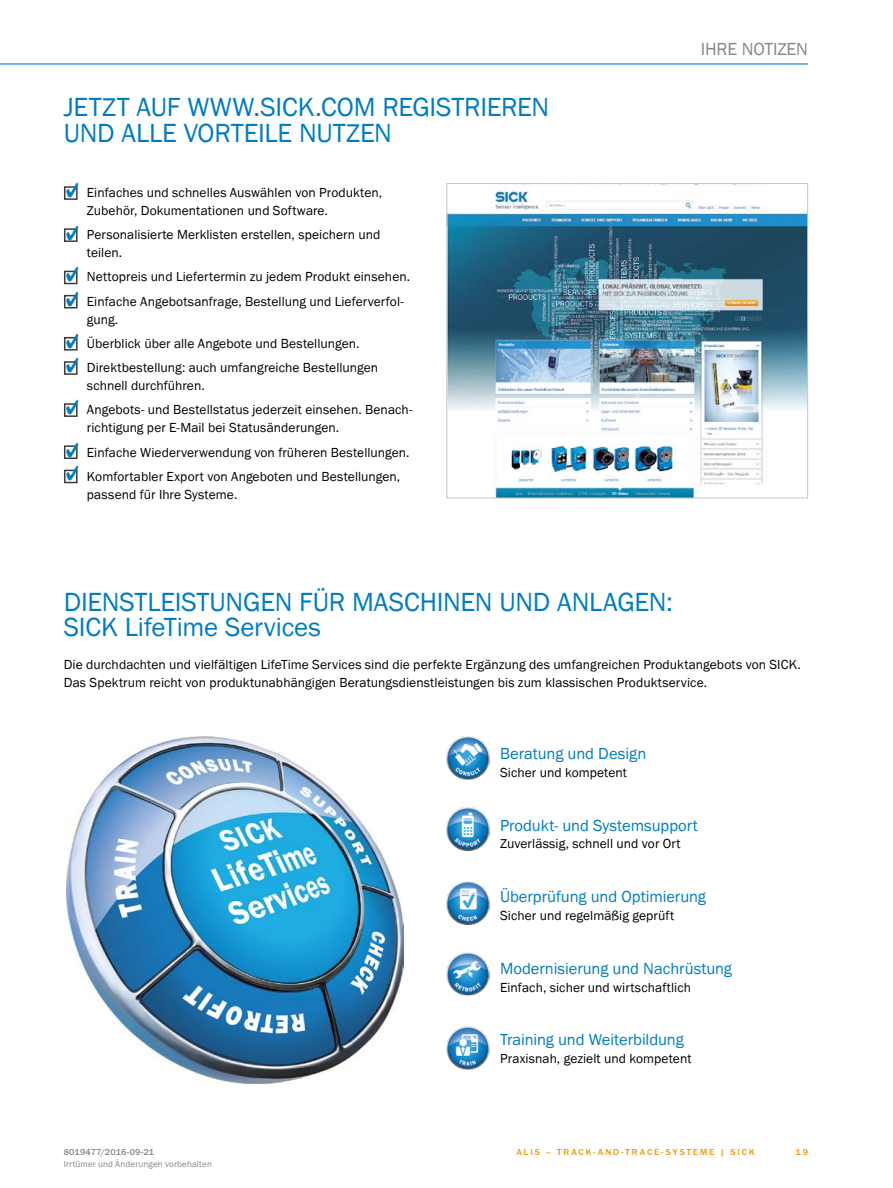
<style>
.page{position:relative;width:893px;height:1188px;background:#fff}
.page>*{position:absolute;margin:0;border:0;box-sizing:border-box;transform-origin:0 0}
.t1{font:27px/25.5px "SICK Franklin";letter-spacing:-.01em;color:#007cc2}
.t2{font:18px "SICK Franklin";letter-spacing:-.01em;color:#878787}
.t3{font:16.5px "SICK Franklin";letter-spacing:-.005em;color:#007cc2}
.t4{font:13.5px/24.3px "SICK Franklin";letter-spacing:.005em;color:#000}
.t5{font:500 9px "SICK Franklin";letter-spacing:.225em;color:#f39200}
.t6{font:9px "SICK Franklin";letter-spacing:.015em;color:#878787}
.t7{font:500 9px "SICK Franklin";letter-spacing:.015em;color:#878787}
</style>
<div class="page">
<hr style="left:0;top:63px;width:808px;height:2px;background:#007cc2">
<img style="left:446px;top:1026px;width:43px;height:43px">
<img style="left:446px;top:953px;width:43px;height:43px">
<img style="left:446px;top:736px;width:43px;height:43px">
<img style="left:446px;top:881px;width:43px;height:43px">
<img style="left:446px;top:808px;width:43px;height:42px">
<img style="left:67px;top:736px;width:336px;height:348px">
<div style="left:64px;top:186px;width:14px;height:14px;border:2px solid #3c3c3b"></div>
<div style="left:64px;top:228px;width:14px;height:14px;border:2px solid #3c3c3b"></div>
<div style="left:64px;top:271px;width:14px;height:13px;border:2px solid #3c3c3b"></div>
<div style="left:64px;top:295px;width:14px;height:14px;border:2px solid #3c3c3b"></div>
<div style="left:64px;top:337px;width:14px;height:14px;border:2px solid #3c3c3b"></div>
<div style="left:64px;top:361px;width:14px;height:14px;border:2px solid #3c3c3b"></div>
<div style="left:64px;top:403px;width:14px;height:14px;border:2px solid #3c3c3b"></div>
<div style="left:64px;top:445px;width:14px;height:14px;border:2px solid #3c3c3b"></div>
<div style="left:64px;top:470px;width:14px;height:13px;border:2px solid #3c3c3b"></div>
<img style="left:448px;top:185px;width:358px;height:311px">
<div style="left:446px;top:183px;width:362px;height:315px;border:1px solid #c6c6c6"></div>
<svg style="left:65px;top:186px;width:13px;height:12px"></svg>
<svg style="left:65px;top:228px;width:13px;height:13px"></svg>
<svg style="left:65px;top:270px;width:13px;height:12px"></svg>
<svg style="left:65px;top:294px;width:13px;height:13px"></svg>
<svg style="left:65px;top:337px;width:13px;height:12px"></svg>
<svg style="left:65px;top:361px;width:13px;height:12px"></svg>
<svg style="left:65px;top:403px;width:13px;height:12px"></svg>
<svg style="left:65px;top:445px;width:13px;height:13px"></svg>
<svg style="left:65px;top:469px;width:13px;height:13px"></svg>
<h1 class="t1" style="left:64px;top:95px;width:487px">JETZT AUF WWW.SICK.COM REGISTRIEREN<br>UND ALLE VORTEILE N UTZEN</h1>
<p class="t4" style="left:87px;top:184px;width:297px;line-height:17.9px">Einfaches und schnelles Auswählen von Produkten,<br>Zubehör, Dokumentationen und Software.</p>
<p class="t4" style="left:87px;top:226px;width:295px;line-height:17.9px">Personalisierte Merklisten erstellen, speichern und teilen.</p>
<p class="t4" style="left:87px;top:265px;width:325px">Nettopreis und Liefertermin zu jedem Produkt einsehen.<br>Einfache Angebotsanfrage, Bestellung und Lieferverfol-</p>
<p class="t4" style="left:87px;top:307px;width:293px">gung.<br>Überblick über alle Angebote und Bestellungen.<br>Direktbestellung: auch umfangreiche Bestellungen</p>
<p class="t4" style="left:87px;top:374px;width:327px">schnell durchführen.<br>Angebots- und Bestellstatus jederzeit einsehen. Benach-</p>
<p class="t4" style="left:87px;top:416px;width:324px">richtigung per E-Mail bei Statusänderungen.<br>Einfache Wiederverwendung von frü heren Bestellungen.<br>Komfortabler Export von Angeboten und Bestellungen,</p>
<p class="t4" style="left:87px;top:482px;width:152px">passend für Ihre Systeme.</p>
<h2 class="t2" style="left:701px;top:38px;width:96px">IHRE NOTIZEN</h2>
<h1 class="t1" style="left:64px;top:589px;width:396px">DIENSTLEISTUNGEN FÜR MASCHINEN</h1>
<h1 class="t1" style="left:499px;top:589px;width:175px">UND ANLAGEN:</h1>
<h1 class="t1" style="left:64px;top:615px;width:259px">SICK LifeTime Services</h1>
<p class="t4" style="left:64px;top:656px;width:739px;line-height:17.9px">Die durchdachten und vielfältigen LifeTime Services sind die perfekte Ergänzung des umfangreichen Produktangebots von SICK.<br>Das Spektrum reicht von produktunabhängigen Beratungsdienstleistungen bis zum klassischen Produktservice.</p>
<p class="t3" style="left:500px;top:743px;width:148px">Beratung und Design</p>
<p class="t4" style="left:500px;top:760px;width:128px">Sicher und kompetent</p>
<p class="t3" style="left:500px;top:815px;width:199px">Produkt- und Systemsupport</p>
<p class="t4" style="left:500px;top:832px;width:182px">Zuverlässig, schnell und vor Ort</p>
<p class="t3" style="left:500px;top:886px;width:207px">Überprüfung und Optimierung</p>
<p class="t4" style="left:500px;top:904px;width:176px">Sicher und regelmäßig geprüft</p>
<p class="t3" style="left:500px;top:958px;width:233px">Modernisierung und Nachrüstung</p>
<p class="t4" style="left:500px;top:975px;width:193px">Einfach, sicher und wirtschaftlich</p>
<p class="t3" style="left:500px;top:1030px;width:185px">Training und Weiterbildung</p>
<p class="t4" style="left:500px;top:1047px;width:193px">Praxisnah, gezielt und kompetent</p>
<p class="t7" style="left:64px;top:1146px;width:92px">8019477/2016-09-21</p>
<p class="t5" style="left:517px;top:1146px;width:240px">ALIS – TRACK-AND-TRACE-SYSTEME | SICK</p>
<p class="t6" style="left:64px;top:1159px;width:150px">Irrtümer und Änderungen vorbehalten</p>
<p class="t5" style="left:796px;top:1146px;width:14px">19</p>
</div>
